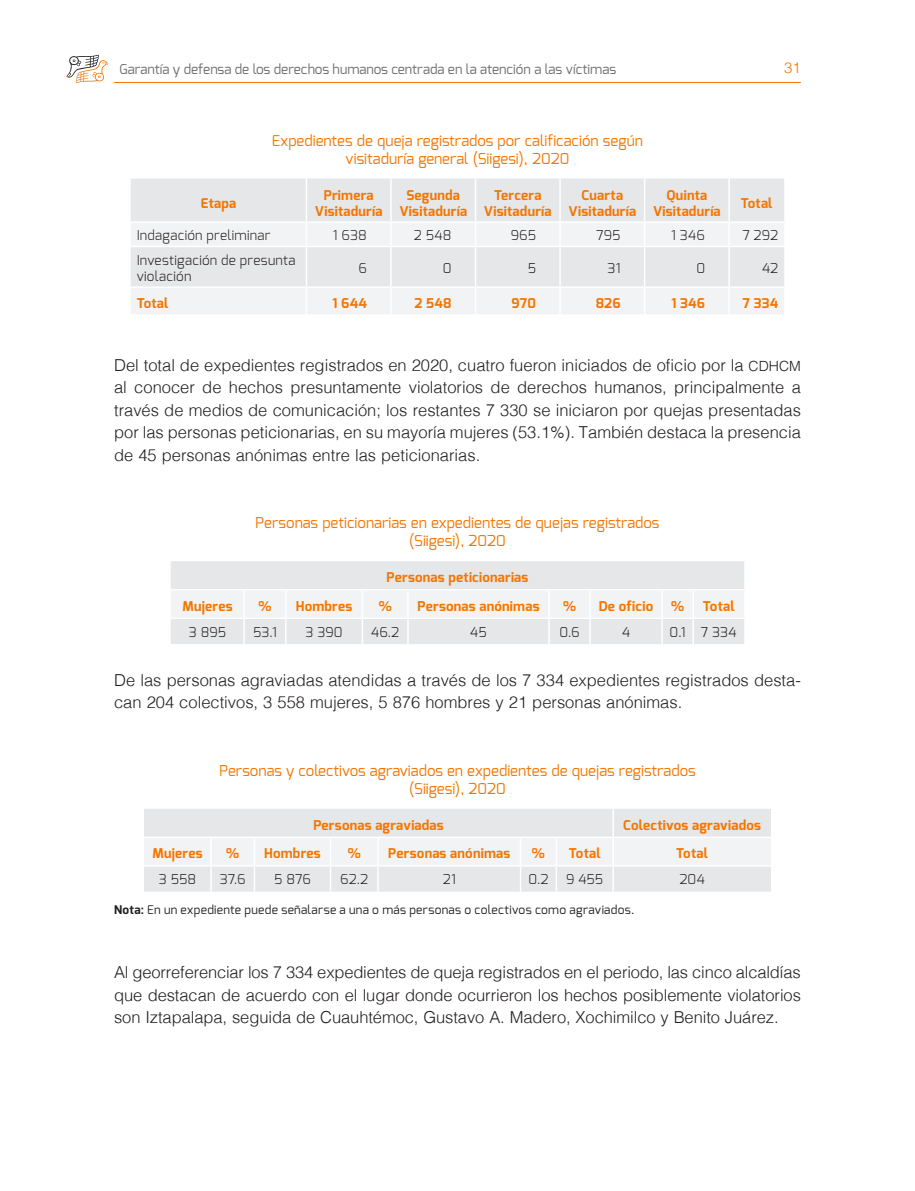
<style>
.page{position:relative;width:915px;height:1191px;background:#fff}
.page>*{position:absolute;margin:0;border:0;box-sizing:border-box;transform-origin:0 0}
.Texto_s_s{font:300 16.5px/22.5px "Helvetica";color:#231f20;text-align:justify}
.Cuadro_titulo{font:15px/18px "Exo";color:#f47600;text-align:center}
.t1{font:300 15px "Helvetica";color:#f47600}
.Cuadro_cabeza{font:700 13.5px/16.5px "Exo";letter-spacing:.015em;color:#f47600;text-align:center}
.Cuadro_TX{font:300 13.5px/16.5px "Exo";letter-spacing:.01em;color:#231f20}
.t2{font:13.5px "Exo";color:#6c6d70}
.Fuente{font:12px "Exo";letter-spacing:.02em;color:#231f20}
.s1{font-family:"Helvetica Light SC850";font-weight:400;font-size:14.1px}
.s2{font-weight:700}
</style>
<div class="page">
<hr style="left:114px;top:82px;width:686px;height:1px;background:#f47600">
<svg style="left:66px;top:55px;width:42px;height:28px"></svg>
<div style="left:131px;top:178px;width:653px;height:43px;background:#e6e7e9"></div>
<svg style="left:131px;top:223px;width:653px;height:91px;fill:#f2f3f4"></svg>
<hr style="left:305px;top:179px;width:2px;height:42px;background:#fff">
<hr style="left:390px;top:179px;width:1px;height:42px;background:#fff">
<hr style="left:474px;top:179px;width:2px;height:42px;background:#fff">
<hr style="left:559px;top:179px;width:1px;height:42px;background:#fff">
<hr style="left:643px;top:179px;width:2px;height:42px;background:#fff">
<hr style="left:728px;top:179px;width:1px;height:42px;background:#fff">
<hr style="left:305px;top:223px;width:2px;height:23px;background:#fff">
<svg style="left:390px;top:223px;width:1px;height:23px"></svg>
<hr style="left:474px;top:223px;width:2px;height:23px;background:#fff">
<svg style="left:559px;top:223px;width:1px;height:23px"></svg>
<hr style="left:643px;top:223px;width:2px;height:23px;background:#fff">
<svg style="left:728px;top:223px;width:1px;height:23px"></svg>
<hr style="left:131px;top:246px;width:175px;height:1px;background:#fff">
<hr style="left:306px;top:246px;width:85px;height:1px;background:#fff">
<hr style="left:305px;top:247px;width:2px;height:39px;background:#fff">
<hr style="left:391px;top:246px;width:84px;height:1px;background:#fff">
<hr style="left:390px;top:247px;width:1px;height:39px;background:#fff">
<hr style="left:475px;top:246px;width:85px;height:1px;background:#fff">
<hr style="left:474px;top:247px;width:2px;height:39px;background:#fff">
<hr style="left:560px;top:246px;width:84px;height:1px;background:#fff">
<hr style="left:559px;top:247px;width:1px;height:39px;background:#fff">
<hr style="left:644px;top:246px;width:84px;height:1px;background:#fff">
<hr style="left:643px;top:247px;width:2px;height:39px;background:#fff">
<hr style="left:728px;top:246px;width:56px;height:1px;background:#fff">
<hr style="left:728px;top:247px;width:1px;height:39px;background:#fff">
<hr style="left:131px;top:286px;width:175px;height:2px;background:#fff">
<hr style="left:306px;top:286px;width:85px;height:2px;background:#fff">
<hr style="left:305px;top:288px;width:2px;height:26px;background:#fff">
<hr style="left:391px;top:286px;width:84px;height:2px;background:#fff">
<svg style="left:390px;top:288px;width:1px;height:26px"></svg>
<hr style="left:475px;top:286px;width:85px;height:2px;background:#fff">
<hr style="left:474px;top:288px;width:2px;height:26px;background:#fff">
<hr style="left:560px;top:286px;width:84px;height:2px;background:#fff">
<svg style="left:559px;top:288px;width:1px;height:26px"></svg>
<hr style="left:644px;top:286px;width:84px;height:2px;background:#fff">
<hr style="left:643px;top:288px;width:2px;height:26px;background:#fff">
<hr style="left:728px;top:286px;width:56px;height:2px;background:#fff">
<svg style="left:728px;top:288px;width:1px;height:26px"></svg>
<div style="left:171px;top:561px;width:573px;height:28px;background:#e6e7e9"></div>
<svg style="left:171px;top:591px;width:573px;height:53px"></svg>
<svg style="left:144px;top:809px;width:626px;height:82px"></svg>
<p class="t2" style="left:119px;top:61px;width:498px">Garantía y defensa de los derechos humanos centrada en la atención a las víctimas</p>
<p class="t1" style="left:783px;top:55px;width:18px">31</p>
<p class="Cuadro_titulo" style="left:272px;top:131px;width:372px">Expedientes de queja registrados por calificación según visitaduría general (Siigesi), 2020</p>
<p class="Cuadro_cabeza" style="left:201px;top:195px;width:37px">Etapa</p>
<p class="Cuadro_cabeza" style="left:315px;top:186px;width:69px">Primera<br>Visitaduría</p>
<p class="Cuadro_cabeza" style="left:399px;top:186px;width:69px">Segunda<br>Visitaduría</p>
<p class="Cuadro_cabeza" style="left:484px;top:186px;width:69px">Tercera<br>Visitaduría</p>
<p class="Cuadro_cabeza" style="left:568px;top:186px;width:69px">Cuarta<br>Visitaduría</p>
<p class="Cuadro_cabeza" style="left:652px;top:186px;width:69px">Quinta<br>Visitaduría</p>
<p class="Cuadro_cabeza" style="left:740px;top:195px;width:33px">Total</p>
<p class="Cuadro_TX" style="left:137px;top:227px;width:135px">Indagación preliminar</p>
<p class="Cuadro_TX" style="left:333px;top:227px;width:36px">1 638</p>
<p class="Cuadro_TX" style="left:413px;top:227px;width:39px">2 548</p>
<p class="Cuadro_TX" style="left:510px;top:227px;width:27px">965</p>
<p class="Cuadro_TX" style="left:596px;top:227px;width:26px">795</p>
<p class="Cuadro_TX" style="left:671px;top:227px;width:35px">1 346</p>
<p class="Cuadro_TX" style="left:742px;top:227px;width:37px">7 292</p>
<p class="Cuadro_TX" style="left:137px;top:251px;width:160px">Investigación de presunta violación</p>
<p class="Cuadro_TX" style="left:358px;top:260px;width:10px">6</p>
<p class="Cuadro_TX" style="left:442px;top:260px;width:10px">0</p>
<p class="Cuadro_TX" style="left:527px;top:260px;width:10px">5</p>
<p class="Cuadro_TX" style="left:607px;top:260px;width:15px">31</p>
<p class="Cuadro_TX" style="left:696px;top:260px;width:10px">0</p>
<p class="Cuadro_TX" style="left:762px;top:260px;width:17px">42</p>
<p class="Cuadro_cabeza" style="left:137px;top:295px;width:33px">Total</p>
<p class="Cuadro_cabeza" style="left:332px;top:295px;width:36px">1 644</p>
<p class="Cuadro_cabeza" style="left:414px;top:295px;width:39px">2 548</p>
<p class="Cuadro_cabeza" style="left:511px;top:295px;width:26px">970</p>
<p class="Cuadro_cabeza" style="left:595px;top:295px;width:26px">826</p>
<p class="Cuadro_cabeza" style="left:671px;top:295px;width:35px">1 346</p>
<p class="Cuadro_cabeza" style="left:742px;top:295px;width:37px">7 334</p>
<p class="Texto_s_s" style="left:114px;top:352px;width:688px">Del total de expedientes registrados en 2020, cuatro fueron iniciados de oficio por la <span class="s1">CDHCM </span>al conocer de hechos presuntamente violatorios de derechos humanos, principalmente a través de medios de comunicación; los restantes 7 330 se iniciaron por quejas presentadas por las personas peticionarias, en su mayoría mujeres (53.1%). También destaca la presencia de 45 personas anónimas entre las peticionarias.</p>
<p class="Cuadro_titulo" style="left:255px;top:514px;width:405px">Personas peticionarias en expedientes de quejas registrados (Siigesi), 2020</p>
<p class="Cuadro_cabeza" style="left:386px;top:569px;width:143px">Personas peticionarias</p>
<p class="Cuadro_cabeza" style="left:182px;top:597px;width:52px">Mujeres</p>
<p class="Cuadro_cabeza" style="left:258px;top:597px;width:14px">%</p>
<p class="Cuadro_cabeza" style="left:296px;top:597px;width:58px">Hombres</p>
<p class="Cuadro_cabeza" style="left:378px;top:597px;width:14px">%</p>
<p class="Cuadro_cabeza" style="left:417px;top:597px;width:123px">Personas anónimas</p>
<p class="Cuadro_cabeza" style="left:563px;top:597px;width:14px">%</p>
<p class="Cuadro_cabeza" style="left:598px;top:597px;width:56px">De oficio</p>
<p class="Cuadro_cabeza" style="left:671px;top:597px;width:14px">%</p>
<p class="Cuadro_cabeza" style="left:702px;top:597px;width:33px">Total</p>
<p class="Cuadro_TX" style="left:189px;top:623px;width:39px">3 895</p>
<p class="Cuadro_TX" style="left:253px;top:623px;width:25px">53.1</p>
<p class="Cuadro_TX" style="left:305px;top:623px;width:39px">3 390</p>
<p class="Cuadro_TX" style="left:371px;top:623px;width:30px">46.2</p>
<p class="Cuadro_TX" style="left:470px;top:623px;width:18px">45</p>
<p class="Cuadro_TX" style="left:559px;top:623px;width:22px">0.6</p>
<p class="Cuadro_TX" style="left:621px;top:623px;width:10px">4</p>
<p class="Cuadro_TX" style="left:669px;top:623px;width:18px">0.1</p>
<p class="Cuadro_TX" style="left:700px;top:623px;width:37px">7 334</p>
<p class="Texto_s_s" style="left:114px;top:667px;width:688px">De las personas agraviadas atendidas a través de los 7 334 expedientes registrados desta&shy;can 204 colectivos, 3 558 mujeres, 5 876 hombres y 21 personas anónimas.</p>
<p class="Cuadro_titulo" style="left:219px;top:761px;width:477px">Personas y colectivos agraviados en expedientes de quejas registrados (Siigesi), 2020</p>
<p class="Cuadro_cabeza" style="left:313px;top:816px;width:132px">Personas agraviadas</p>
<p class="Cuadro_cabeza" style="left:623px;top:816px;width:139px">Colectivos agraviados</p>
<p class="Cuadro_cabeza" style="left:152px;top:845px;width:52px">Mujeres</p>
<p class="Cuadro_cabeza" style="left:226px;top:845px;width:14px">%</p>
<p class="Cuadro_cabeza" style="left:264px;top:845px;width:58px">Hombres</p>
<p class="Cuadro_cabeza" style="left:347px;top:845px;width:14px">%</p>
<p class="Cuadro_cabeza" style="left:388px;top:845px;width:123px">Personas anónimas</p>
<p class="Cuadro_cabeza" style="left:531px;top:845px;width:14px">%</p>
<p class="Cuadro_cabeza" style="left:568px;top:845px;width:33px">Total</p>
<p class="Cuadro_cabeza" style="left:676px;top:845px;width:33px">Total</p>
<p class="Cuadro_TX" style="left:159px;top:871px;width:39px">3 558</p>
<p class="Cuadro_TX" style="left:220px;top:871px;width:27px">37.6</p>
<p class="Cuadro_TX" style="left:274px;top:871px;width:38px">5 876</p>
<p class="Cuadro_TX" style="left:340px;top:871px;width:30px">62.2</p>
<p class="Cuadro_TX" style="left:442px;top:871px;width:15px">21</p>
<p class="Cuadro_TX" style="left:528px;top:871px;width:22px">0.2</p>
<p class="Cuadro_TX" style="left:566px;top:871px;width:39px">9 455</p>
<p class="Cuadro_TX" style="left:679px;top:871px;width:27px">204</p>
<p class="Fuente" style="left:114px;top:902px;width:521px"><span class="s2">Nota:</span> En un expediente puede señalarse a una o más personas o colectivos como agraviados.</p>
<p class="Texto_s_s" style="left:114px;top:960px;width:688px">Al georreferenciar los 7 334 expedientes de queja registrados en el periodo, las cinco alcaldías que destacan de acuerdo con el lugar donde ocurrieron los hechos posiblemente violatorios son Iztapalapa, seguida de Cuauhtémoc, Gustavo A. Madero, Xochimilco y Benito Juárez.</p>
</div>
